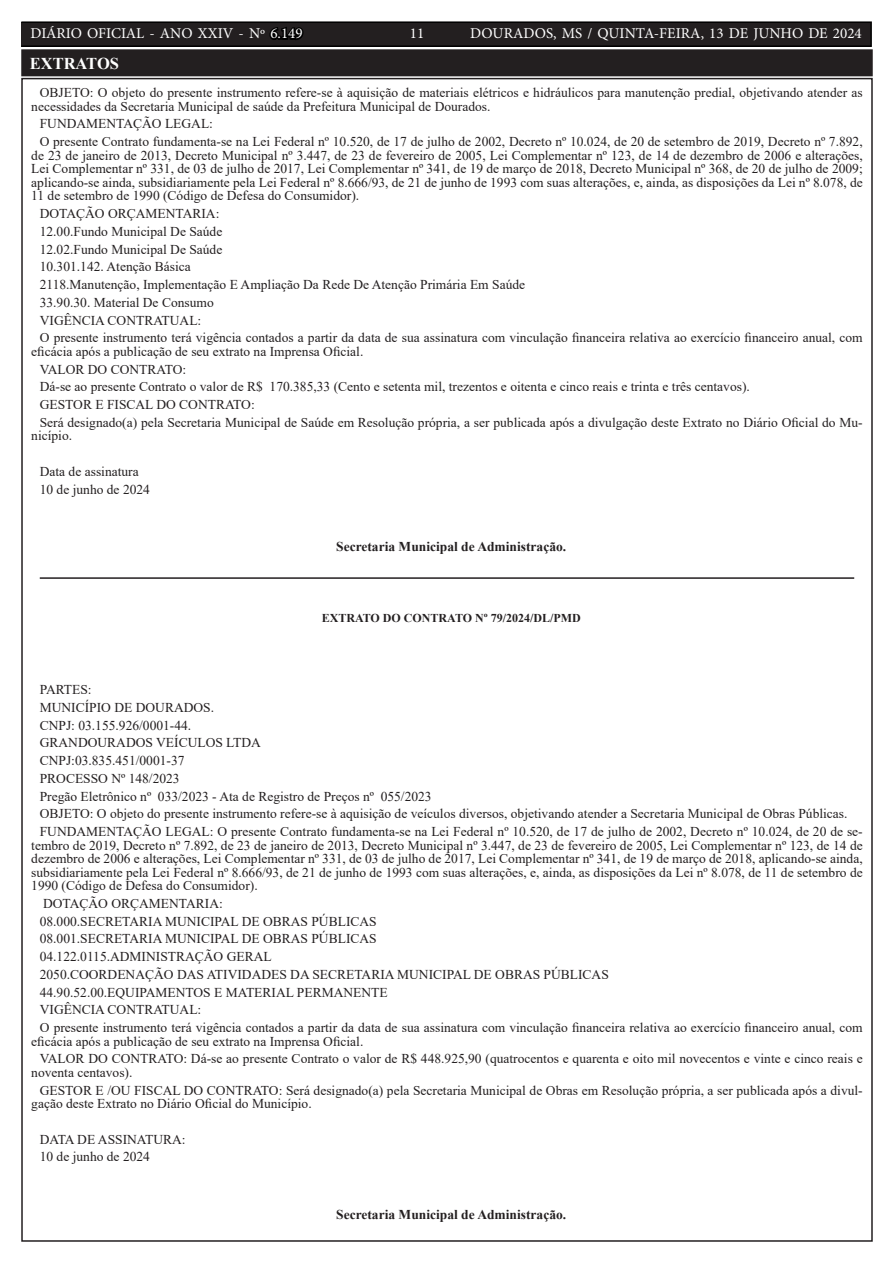
<style>
.page{position:relative;width:893px;height:1263px;background:#fff}
.page>*{position:absolute;margin:0;border:0;box-sizing:border-box;transform-origin:0 0}
.TEXTO{font:700 16.5px "Times New Roman";color:#fff}
.t1{font:15px "Minion Pro";color:#fff}
.TEXTO-2{font:13.5px/13.5px "Times New Roman";color:#231f20}
.ASSINATURA{font:700 13.5px "Times New Roman";color:#231f20}
.TITULO{font:700 12px "Times New Roman";color:#231f20}
.s1{color:#000}
</style>
<div class="page">
<div style="left:21px;top:22px;width:850px;height:24px;background:#231f20"></div>
<div style="left:21px;top:21px;width:851px;height:26px;border:2px solid #000"></div>
<hr style="left:40px;top:577px;width:814px;height:2px;background:#231f20">
<div style="left:23px;top:51px;width:848px;height:23px;background:#231f20"></div>
<div style="left:21px;top:49px;width:852px;height:27px;border:4px solid #231f20"></div>
<p class="t1" style="left:31px;top:24px;width:274px">DIÁRIO OFICIAL - ANO XXIV - Nº <span class="s1">6.149</span></p>
<p class="t1" style="left:410px;top:24px;width:16px">11</p>
<p class="t1" style="left:470px;top:24px;width:393px">DOURADOS, MS / QUINTA-FEIRA, 13 DE JUNHO DE 2024</p>
<p class="TEXTO" style="left:30px;top:52px;width:91px">EXTRATOS</p>
<p class="TEXTO-2" style="left:31px;top:86px;width:833px;text-indent:9px">OBJETO: O objeto do presente instrumento refere-se à aquisição de materiais elétricos e hidráulicos para manutenção predial, objetivando atender as necessidades da Secretaria Municipal de saúde da Prefeitura Municipal de Dourados.</p>
<p class="TEXTO-2" style="left:40px;top:117px;width:175px">FUNDAMENTAÇÃO LEGAL:</p>
<p class="TEXTO-2" style="left:31px;top:135px;width:833px;text-align:justify;text-indent:9px">O presente Contrato fundamenta-se na Lei Federal nº 10.520, de 17 de julho de 2002, Decreto nº 10.024, de 20 de setembro de 2019, Decreto nº 7.892, de 23 de janeiro de 2013, Decreto Municipal nº 3.447, de 23 de fevereiro de 2005, Lei Complementar nº 123, de 14 de dezembro de 2006 e alterações, Lei Complementar nº 331, de 03 de julho de 2017, Lei Complementar nº 341, de 19 de março de 2018, Decreto Municipal nº 368, de 20 de julho de 2009; aplicando-se ainda, subsidiariamente pela Lei Federal nº 8.666/93, de 21 de junho de 1993 com suas alterações, e, ainda, as disposições da Lei nº 8.078, de 11 de setembro de 1990 (Código de Defesa do Consumidor).</p>
<p class="TEXTO-2" style="left:40px;top:206px;width:181px">DOTAÇÃO ORÇAMENTARIA:</p>
<p class="TEXTO-2" style="left:40px;top:224px;width:184px">12.00.Fundo Municipal De Saúde</p>
<p class="TEXTO-2" style="left:40px;top:242px;width:184px">12.02.Fundo Municipal De Saúde</p>
<p class="TEXTO-2" style="left:40px;top:260px;width:153px">10.301.142. Atenção Básica</p>
<p class="TEXTO-2" style="left:40px;top:277px;width:487px">2118.Manutenção, Implementação E Ampliação Da Rede De Atenção Primária Em Saúde</p>
<p class="TEXTO-2" style="left:40px;top:295px;width:175px">33.90.30. Material De Consumo</p>
<p class="TEXTO-2" style="left:40px;top:313px;width:163px">VIGÊNCIA CONTRATUAL:</p>
<p class="TEXTO-2" style="left:31px;top:331px;width:833px;text-indent:9px">O presente instrumento terá vigência contados a partir da data de sua assinatura com vinculação financeira relativa ao exercício financeiro anual, com eficácia após a publicação de seu extrato na Imprensa Oficial.</p>
<p class="TEXTO-2" style="left:40px;top:362px;width:148px">VALOR DO CONTRATO:</p>
<p class="TEXTO-2" style="left:40px;top:380px;width:712px">Dá-se ao presente Contrato o valor de R$ 170.385,33 (Cento e setenta mil, trezentos e oitenta e cinco reais e trinta e três centavos).</p>
<p class="TEXTO-2" style="left:40px;top:397px;width:217px">GESTOR E FISCAL DO CONTRATO:</p>
<p class="TEXTO-2" style="left:31px;top:415px;width:833px;text-indent:9px">Será designado(a) pela Secretaria Municipal de Saúde em Resolução própria, a ser publicada após a divulgação deste Extrato no Diário Oficial do Mu&shy;nicípio.</p>
<p class="TEXTO-2" style="left:40px;top:464px;width:100px">Data de assinatura</p>
<p class="TEXTO-2" style="left:40px;top:482px;width:112px">10 de junho de 2024</p>
<p class="ASSINATURA" style="left:336px;top:537px;width:231px">Secretaria Municipal de Administração.</p>
<p class="TITULO" style="left:322px;top:609px;width:261px">EXTRATO DO CONTRATO Nº 79/2024/DL/PMD</p>
<p class="TEXTO-2" style="left:40px;top:682px;width:53px">PARTES:</p>
<p class="TEXTO-2" style="left:40px;top:700px;width:176px">MUNICÍPIO DE DOURADOS.</p>
<p class="TEXTO-2" style="left:40px;top:718px;width:153px">CNPJ: 03.155.926/0001-44.</p>
<p class="TEXTO-2" style="left:40px;top:736px;width:223px">GRANDOURADOS VEÍCULOS LTDA</p>
<p class="TEXTO-2" style="left:40px;top:753px;width:146px">CNPJ:03.835.451/0001-37</p>
<p class="TEXTO-2" style="left:40px;top:771px;width:141px">PROCESSO Nº 148/2023</p>
<p class="TEXTO-2" style="left:40px;top:789px;width:393px">Pregão Eletrônico nº 033/2023 - Ata de Registro de Preços nº 055/2023</p>
<p class="TEXTO-2" style="left:40px;top:807px;width:809px">OBJETO: O objeto do presente instrumento refere-se à aquisição de veículos diversos, objetivando atender a Secretaria Municipal de Obras Públicas.</p>
<p class="TEXTO-2" style="left:31px;top:824px;width:833px;text-align:justify;text-indent:9px">FUNDAMENTAÇÃO LEGAL: O presente Contrato fundamenta-se na Lei Federal nº 10.520, de 17 de julho de 2002, Decreto nº 10.024, de 20 de se&shy;tembro de 2019, Decreto nº 7.892, de 23 de janeiro de 2013, Decreto Municipal nº 3.447, de 23 de fevereiro de 2005, Lei Complementar nº 123, de 14 de dezembro de 2006 e alterações, Lei Complementar nº 331, de 03 de julho de 2017, Lei Complementar nº 341, de 19 de março de 2018, aplicando-se ainda, subsidiariamente pela Lei Federal nº 8.666/93, de 21 de junho de 1993 com suas alterações, e, ainda, as disposições da Lei nº 8.078, de 11 de setembro de 1990 (Código de Defesa do Consumidor).</p>
<p class="TEXTO-2" style="left:43px;top:896px;width:181px">DOTAÇÃO ORÇAMENTARIA:</p>
<p class="TEXTO-2" style="left:40px;top:914px;width:338px">08.000.SECRETARIA MUNICIPAL DE OBRAS PÚBLICAS</p>
<p class="TEXTO-2" style="left:40px;top:932px;width:338px">08.001.SECRETARIA MUNICIPAL DE OBRAS PÚBLICAS</p>
<p class="TEXTO-2" style="left:40px;top:949px;width:233px">04.122.0115.ADMINISTRAÇÃO GERAL</p>
<p class="TEXTO-2" style="left:40px;top:967px;width:571px">2050.COORDENAÇÃO DAS ATIVIDADES DA SECRETARIA MUNICIPAL DE OBRAS PÚBLICAS</p>
<p class="TEXTO-2" style="left:40px;top:985px;width:349px">44.90.52.00.EQUIPAMENTOS E MATERIAL PERMANENTE</p>
<p class="TEXTO-2" style="left:40px;top:1003px;width:163px">VIGÊNCIA CONTRATUAL:</p>
<p class="TEXTO-2" style="left:31px;top:1020px;width:833px;text-indent:9px">O presente instrumento terá vigência contados a partir da data de sua assinatura com vinculação financeira relativa ao exercício financeiro anual, com eficácia após a publicação de seu extrato na Imprensa Oficial.</p>
<p class="TEXTO-2" style="left:31px;top:1052px;width:833px;text-indent:9px">VALOR DO CONTRATO: Dá-se ao presente Contrato o valor de R$ 448.925,90 (quatrocentos e quarenta e oito mil novecentos e vinte e cinco reais e noventa centavos).</p>
<p class="TEXTO-2" style="left:31px;top:1083px;width:833px;text-indent:9px">GESTOR E /OU FISCAL DO CONTRATO: Será designado(a) pela Secretaria Municipal de Obras em Resolução própria, a ser publicada após a divul&shy;gação deste Extrato no Diário Oficial do Município.</p>
<p class="TEXTO-2" style="left:40px;top:1132px;width:147px">DATA DE ASSINATURA:</p>
<p class="TEXTO-2" style="left:40px;top:1150px;width:112px">10 de junho de 2024</p>
<p class="ASSINATURA" style="left:336px;top:1205px;width:231px">Secretaria Municipal de Administração.</p>
</div>
